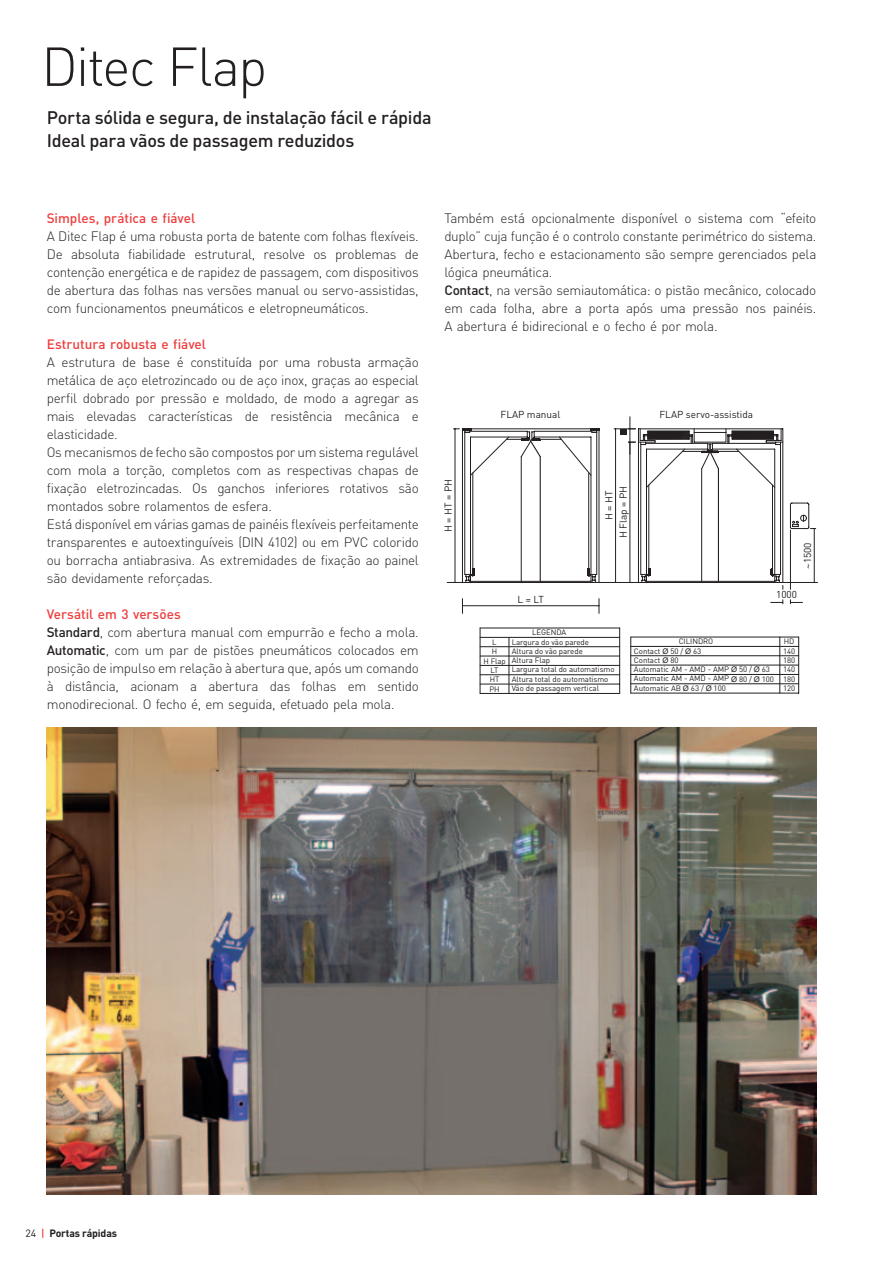
<style>
.page{position:relative;width:893px;height:1263px;background:#fff}
.page>*{position:absolute;margin:0;border:0;box-sizing:border-box;transform-origin:0 0}
.t1{font:300 54px "DIN Pro";letter-spacing:-.03em;color:#231f20}
.t2{font:500 18px/22.5px "DIN Pro";letter-spacing:-.015em;color:#231f20}
.t3{font:300 13.5px/18px "DIN Pro";letter-spacing:-.025em;color:#231f20}
.t4{font:500 13.5px "DIN Pro";letter-spacing:-.005em;color:#ee3d3c}
.t5{font:700 10.5px "DIN Pro";letter-spacing:-.015em;color:#231f20}
.t6{font:10.05px/14.4px "DIN Pro";color:#231f20}
.t7{font:7.8px/9.3px "DIN Pro";letter-spacing:-.005em;color:#231f20}
.s1{font-weight:500;color:#ee3d3c}
.s2{font-weight:500}
.s3{font-family:"Arial"}
.s4{font-weight:400}
</style>
<div class="page">
<hr style="left:790px;top:530px;width:1px;height:59px;background:#231f20">
<hr style="left:814px;top:528px;width:1px;height:54px;background:#231f20">
<svg style="left:771px;top:600px;width:12px;height:4px"></svg>
<svg style="left:790px;top:600px;width:12px;height:4px"></svg>
<hr style="left:462px;top:605px;width:137px;height:1px;background:#231f20">
<svg style="left:599px;top:599px;width:1px;height:14px"></svg>
<svg style="left:462px;top:599px;width:1px;height:14px"></svg>
<svg style="left:629px;top:417px;width:2px;height:11px"></svg>
<svg style="left:790px;top:502px;width:26px;height:27px"></svg>
<svg style="left:613px;top:428px;width:169px;height:154px"></svg>
<hr style="left:638px;top:428px;width:145px;height:1px;background:#231f20">
<hr style="left:782px;top:429px;width:1px;height:153px;background:#231f20">
<hr style="left:638px;top:429px;width:1px;height:153px;background:#231f20">
<hr style="left:640px;top:442px;width:1px;height:132px;background:#231f20">
<svg style="left:642px;top:431px;width:141px;height:158px"></svg>
<hr style="left:447px;top:582px;width:370px;height:1px;background:#231f20">
<svg style="left:453px;top:428px;width:147px;height:154px"></svg>
<hr style="left:480px;top:628px;width:1px;height:65px;background:#231f20">
<hr style="left:480px;top:628px;width:140px;height:1px;background:#231f20">
<hr style="left:480px;top:637px;width:140px;height:1px;background:#231f20">
<hr style="left:480px;top:646px;width:140px;height:1px;background:#231f20">
<hr style="left:480px;top:656px;width:140px;height:1px;background:#231f20">
<hr style="left:480px;top:665px;width:140px;height:1px;background:#231f20">
<hr style="left:480px;top:674px;width:140px;height:1px;background:#231f20">
<hr style="left:509px;top:637px;width:1px;height:56px;background:#231f20">
<hr style="left:619px;top:628px;width:1px;height:65px;background:#231f20">
<hr style="left:480px;top:684px;width:140px;height:1px;background:#231f20">
<hr style="left:480px;top:693px;width:140px;height:1px;background:#231f20">
<hr style="left:630px;top:637px;width:1px;height:56px;background:#231f20">
<hr style="left:631px;top:637px;width:168px;height:1px;background:#231f20">
<hr style="left:631px;top:646px;width:168px;height:1px;background:#231f20">
<hr style="left:631px;top:655px;width:168px;height:1px;background:#231f20">
<hr style="left:631px;top:665px;width:168px;height:1px;background:#231f20">
<hr style="left:631px;top:674px;width:168px;height:1px;background:#231f20">
<hr style="left:631px;top:683px;width:168px;height:1px;background:#231f20">
<hr style="left:779px;top:637px;width:1px;height:56px;background:#231f20">
<hr style="left:798px;top:637px;width:1px;height:56px;background:#231f20">
<hr style="left:631px;top:693px;width:168px;height:1px;background:#231f20">
<img style="left:47px;top:727px;width:769px;height:468px">
<h1 class="t1" style="left:41px;top:30px;width:228px">Ditec Flap</h1>
<h2 class="t2" style="left:47px;top:106px;width:386px">Porta sólida e segura, de instalação fácil e rápida<br>Ideal para vãos de passagem reduzidos</h2>
<p class="t4" style="left:47px;top:209px;width:150px">Simples, prática e fiável</p>
<p class="t3" style="left:47px;top:226px;width:374px;text-align:justify">A Ditec Flap é uma robusta porta de batente com folhas flexíveis.<br>De absoluta fiabilidade estrutural, resolve os problemas de contenção energética e de rapidez de passagem, com dispositivos de abertura das folhas nas versões manual ou servo-assistidas, com funcionamentos pneumáticos e eletropneumáticos.</p>
<p class="t4" style="left:47px;top:335px;width:161px">Estrutura robusta e fiável</p>
<p class="t3" style="left:47px;top:352px;width:374px">A estrutura de base é constituída por uma robusta armação metálica de aço eletrozincado ou de aço inox, graças ao especial perfil dobrado por pressão e moldado, de modo a agregar as mais elevadas características de resistência mecânica e elasticidade.<br>Os mecanismos de fecho são compostos por um sistema regulável com mola a torção, completos com as respectivas chapas de fixação eletrozincadas. Os ganchos inferiores rotativos são montados sobre rolamentos de esfera.<br>Está disponível em várias gamas de painéis flexíveis perfeitamente transparentes e autoextinguíveis (DIN 4102) ou em PVC colorido ou borracha antiabrasiva. As extremidades de fixação ao painel são devidamente reforçadas.</p>
<p class="t3" style="left:47px;top:604px;width:374px"><span class="s1">Versátil em 3 versões<br></span><span class="s2">Standard</span>, com abertura manual com empurrão e fecho a mola.<br><span class="s2">Automatic</span>, com um par de pistões pneumáticos colocados em posição de impulso em relação à abertura que, após um comando à distância, acionam a abertura das folhas em sentido monodirecional. O fecho é, em seguida, efetuado pela mola.</p>
<p class="t3" style="left:444px;top:208px;width:374px">Também está opcionalmente disponível o sistema com “efeito duplo” cuja função é o controlo constante perimétrico do sistema.<br>Abertura, fecho e estacionamento são sempre gerenciados pela lógica pneumática.<br><span class="s2">Contact</span>, na versão semiautomática: o pistão mecânico, colocado em cada folha, abre a porta após uma pressão nos painéis.<br>A abertura é bidirecional e o fecho é por mola.</p>
<p class="t6" style="left:441px;top:532px;width:55px;rotate:-90deg">H = HT = PH</p>
<p class="t6" style="left:501px;top:406px;width:61px">FLAP manual</p>
<p class="t6" style="left:659px;top:406px;width:95px">FLAP servo-assistida</p>
<p class="t6" style="left:518px;top:592px;width:28px">L = LT</p>
<p class="t7" style="left:532px;top:627px;width:36px">LEGENDA</p>
<p class="t6" style="left:601px;top:538px;width:54px;text-indent:18px;rotate:-90deg">H = HT<br>H Flap = PH</p>
<p class="t6" style="left:800px;top:569px;width:28px;rotate:-90deg">~1500</p>
<p class="t6" style="left:776px;top:587px;width:22px">1000</p>
<p class="t7" style="left:483px;top:637px;width:24px;text-align:center">L<br>H<br>H Flap<br>LT<br>HT<br>PH</p>
<p class="t7" style="left:512px;top:637px;width:104px">Largura do vão parede<br>Altura do vão parede<br>Altura Flap<br>Largura total do automatismo<br>Altura total do automatismo<br>Vão de passagem vertical</p>
<p class="t7" style="left:679px;top:636px;width:36px">CILINDRO</p>
<p class="t7" style="left:634px;top:646px;width:142px">Contact <span class="s3">Ø</span> 50 / <span class="s3">Ø</span> 63<br>Contact <span class="s3">Ø</span> 80<br>Automatic AM - AMD - AMP <span class="s3">Ø</span> 50 / <span class="s3">Ø</span> 63<br>Automatic AM - AMD - AMP <span class="s3">Ø</span> 80 / <span class="s3">Ø</span> 100<br>Automatic AB <span class="s3">Ø</span> 63 / <span class="s3">Ø</span> 100</p>
<p class="t7" style="left:783px;top:636px;width:14px;text-align:justify">HD 140<br>180<br>140<br>180<br>120</p>
<p class="t5" style="left:26px;top:1226px;width:93px"><span class="s4">24</span> <span class="s1">|</span> Portas rápidas</p>
</div>
